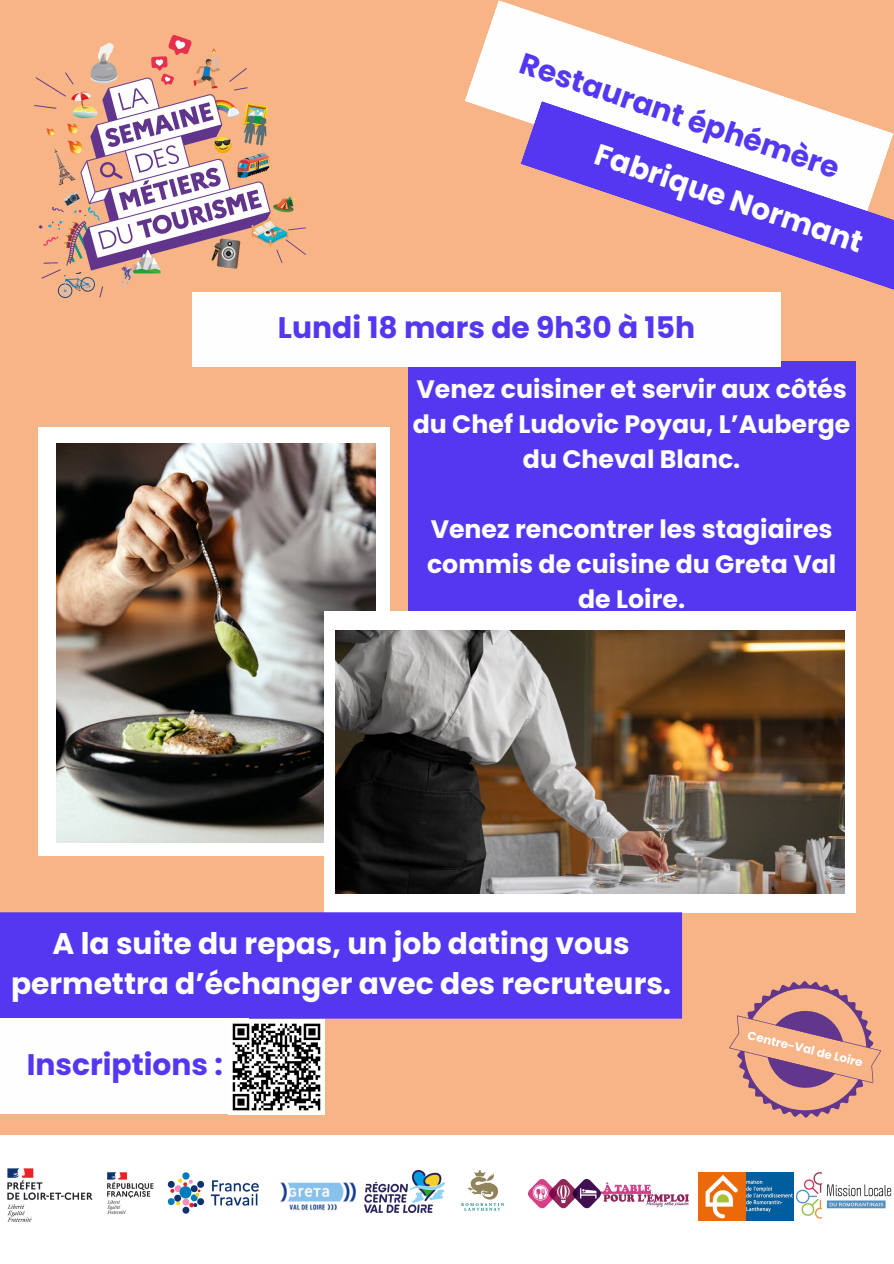
<style>
.page{position:relative;width:894px;height:1264px;background:#fff}
.page>*{position:absolute;margin:0;border:0;box-sizing:border-box;transform-origin:0 0}
.t1{font:700 29.7px/40.5px "Poppins";color:#fefeff;text-align:center}
.t2{font:700 29.7px "Poppins";color:#5637f1}
.t3{font:700 25.2px/34.8px "Poppins";color:#fefeff;text-align:center}
.t4{font:700 11.85px "Poppins";color:#fefeff}
</style>
<div class="page">
<div style="left:0;top:0;width:893px;height:1263px;background:#f7b486"></div>
<div style="left:0;top:1135px;width:893px;height:128px;background:#fff"></div>
<img style="left:34px;top:35px;width:272px;height:262px">
<svg style="left:729px;top:981px;width:152px;height:137px"></svg>
<svg style="left:465px;top:0;width:332px;height:120px"></svg>
<svg style="left:520px;top:101px;width:373px;height:196px"></svg>
<div style="left:39px;top:427px;width:351px;height:429px;background:#fff"></div>
<img style="left:56px;top:444px;width:319px;height:398px">
<div style="left:408px;top:361px;width:446px;height:267px;background:#5637f1"></div>
<div style="left:324px;top:611px;width:530px;height:301px;background:#fff"></div>
<img style="left:335px;top:630px;width:508px;height:263px">
<div style="left:0;top:912px;width:682px;height:106px;background:#5637f1"></div>
<div style="left:192px;top:292px;width:588px;height:75px;background:#fefeff"></div>
<img style="left:444px;top:1170px;width:60px;height:41px">
<img style="left:528px;top:1179px;width:161px;height:30px">
<img style="left:698px;top:1172px;width:95px;height:48px">
<img style="left:7px;top:1168px;width:86px;height:54px">
<img style="left:364px;top:1170px;width:80px;height:42px">
<img style="left:107px;top:1172px;width:152px;height:42px">
<img style="left:280px;top:1182px;width:75px;height:29px">
<img style="left:795px;top:1172px;width:97px;height:47px">
<div style="left:0;top:1018px;width:249px;height:96px;background:#fefeff"></div>
<img style="left:232px;top:1019px;width:92px;height:95px">
<p class="t2" style="left:527px;top:41px;width:337px;rotate:19deg">Restaurant éphémère</p>
<p class="t1" style="left:602px;top:134px;width:282px;rotate:19deg">Fabrique Normant</p>
<p class="t2" style="left:278px;top:307px;width:418px">Lundi 18 mars de 9h30 à 15h</p>
<p class="t3" style="left:413px;top:372px;width:439px">Venez cuisiner et servir aux côtés du Chef Ludovic Poyau, L’Auberge du Cheval Blanc.</p>
<p class="t3" style="left:427px;top:511px;width:410px">Venez rencontrer les stagiaires commis de cuisine du Greta Val de Loire.</p>
<p class="t1" style="left:11px;top:923px;width:661px">A la suite du repas, un job dating vous permettra d’échanger avec des recruteurs.</p>
<p class="t2" style="left:27px;top:1043px;width:197px">Inscriptions :</p>
<p class="t4" style="left:749px;top:1026px;width:119px;rotate:14deg">Centre-Val de Loire</p>
</div>
